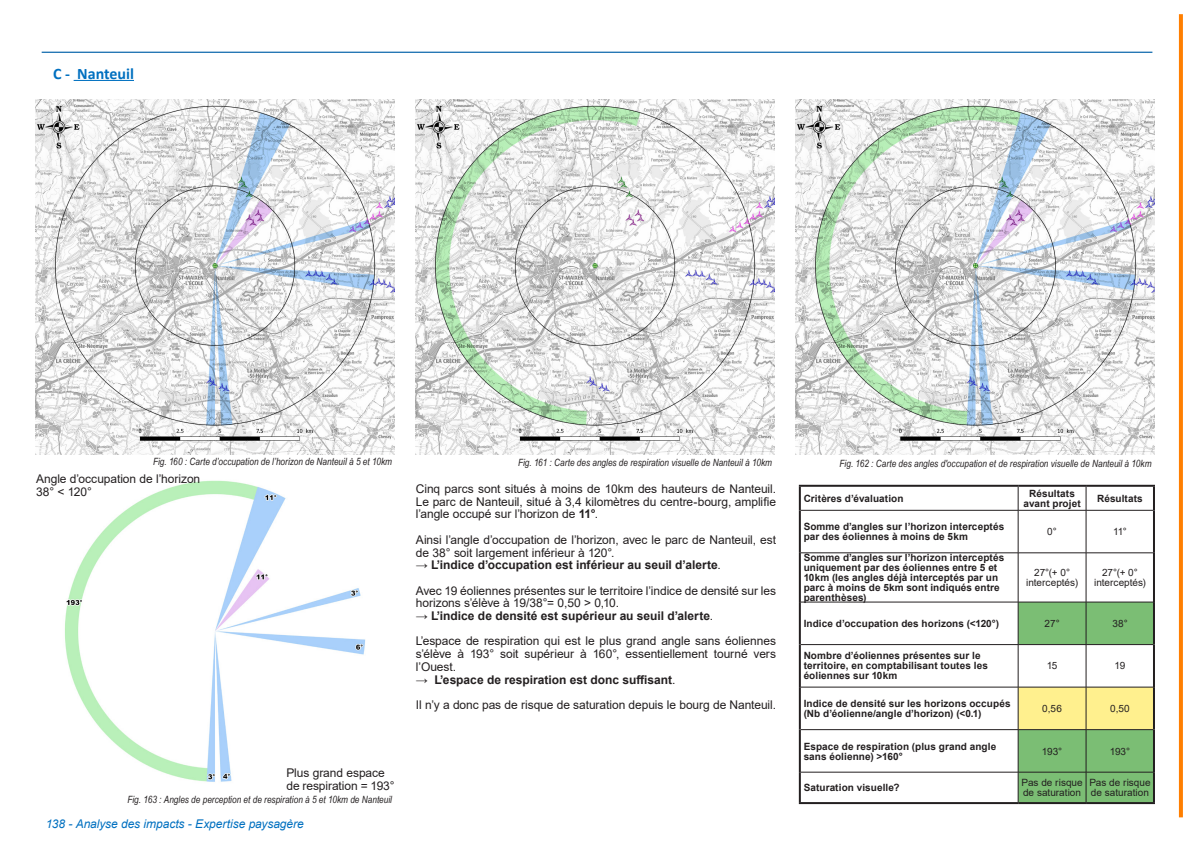
<style>
.page{position:relative;width:1191px;height:842px;background:#fff}
.page>*{position:absolute;margin:0;border:0;box-sizing:border-box;transform-origin:0 0}
.t1{font:700 16px "Calibri";color:#0070c0}
.corps_de_texte{font:12px/12.7px "Arial";letter-spacing:-.005em;color:#231f20;text-align:justify}
.corps_de_texte-2{font:700 12px "Arial";color:#231f20}
.t2{font:italic 12px "Arial";letter-spacing:-.005em;color:#0070c0}
.corps_de_texte-3{font:700 10px/10px "Arial";letter-spacing:.01em;color:#231f20}
.t3{font:italic 10px "Arial Narrow";letter-spacing:.005em;color:#231f20}
.corps_de_texte-4{font:10px/10px "Arial";color:#231f20;text-align:center}
.s1{font-weight:700}
.s2{font-weight:400}
</style>
<div class="page">
<hr style="left:42px;top:52px;width:1110px;height:1px;background:#0060a8">
<img style="left:36px;top:99px;width:359px;height:356px">
<img style="left:65px;top:480px;width:301px;height:302px">
<img style="left:416px;top:99px;width:359px;height:356px">
<img style="left:795px;top:99px;width:360px;height:356px">
<img style="left:36px;top:106px;width:48px;height:48px">
<img style="left:416px;top:103px;width:48px;height:51px">
<img style="left:795px;top:103px;width:49px;height:51px">
<svg style="left:1019px;top:603px;width:134px;height:199px"></svg>
<svg style="left:1018px;top:487px;width:1px;height:23px"></svg>
<svg style="left:1085px;top:487px;width:1px;height:23px"></svg>
<hr style="left:801px;top:510px;width:217px;height:1px;background:#231f20">
<hr style="left:1018px;top:510px;width:68px;height:1px;background:#231f20">
<hr style="left:1018px;top:510px;width:1px;height:43px;background:#231f20">
<hr style="left:1086px;top:510px;width:67px;height:1px;background:#231f20">
<hr style="left:801px;top:553px;width:217px;height:1px;background:#231f20">
<hr style="left:1018px;top:553px;width:68px;height:1px;background:#231f20">
<hr style="left:1018px;top:553px;width:1px;height:49px;background:#231f20">
<hr style="left:1086px;top:553px;width:67px;height:1px;background:#231f20">
<hr style="left:801px;top:602px;width:217px;height:1px;background:#231f20">
<hr style="left:801px;top:644px;width:217px;height:1px;background:#231f20">
<hr style="left:1018px;top:645px;width:1px;height:42px;background:#231f20">
<hr style="left:801px;top:687px;width:217px;height:1px;background:#231f20">
<hr style="left:801px;top:729px;width:217px;height:1px;background:#231f20">
<hr style="left:801px;top:772px;width:217px;height:1px;background:#231f20">
<hr style="left:1085px;top:510px;width:1px;height:43px;background:#231f20">
<hr style="left:1085px;top:553px;width:1px;height:49px;background:#231f20">
<hr style="left:1085px;top:645px;width:1px;height:42px;background:#231f20">
<hr style="left:1018px;top:687px;width:68px;height:1px;background:#231f20">
<hr style="left:1018px;top:687px;width:1px;height:42px;background:#231f20">
<hr style="left:1086px;top:687px;width:67px;height:1px;background:#231f20">
<hr style="left:1085px;top:687px;width:1px;height:42px;background:#231f20">
<hr style="left:1018px;top:772px;width:1px;height:30px;background:#231f20">
<hr style="left:1085px;top:772px;width:1px;height:30px;background:#231f20">
<hr style="left:1018px;top:602px;width:68px;height:1px;background:#231f20">
<hr style="left:1018px;top:602px;width:1px;height:42px;background:#231f20">
<hr style="left:1018px;top:644px;width:68px;height:1px;background:#231f20">
<hr style="left:1086px;top:602px;width:67px;height:1px;background:#231f20">
<hr style="left:1085px;top:602px;width:1px;height:42px;background:#231f20">
<hr style="left:1086px;top:644px;width:67px;height:1px;background:#231f20">
<hr style="left:799px;top:485px;width:219px;height:2px;background:#231f20">
<hr style="left:799px;top:487px;width:2px;height:23px;background:#231f20">
<hr style="left:1018px;top:485px;width:68px;height:2px;background:#231f20">
<hr style="left:1086px;top:485px;width:69px;height:2px;background:#231f20">
<hr style="left:1153px;top:487px;width:2px;height:23px;background:#231f20">
<hr style="left:799px;top:510px;width:2px;height:43px;background:#231f20">
<hr style="left:1153px;top:510px;width:2px;height:43px;background:#231f20">
<hr style="left:799px;top:553px;width:2px;height:49px;background:#231f20">
<hr style="left:1153px;top:553px;width:2px;height:49px;background:#231f20">
<hr style="left:799px;top:602px;width:2px;height:43px;background:#231f20">
<hr style="left:1153px;top:602px;width:2px;height:43px;background:#231f20">
<hr style="left:799px;top:645px;width:2px;height:42px;background:#231f20">
<hr style="left:1153px;top:645px;width:2px;height:42px;background:#231f20">
<hr style="left:799px;top:687px;width:2px;height:43px;background:#231f20">
<hr style="left:1153px;top:687px;width:2px;height:43px;background:#231f20">
<hr style="left:799px;top:730px;width:2px;height:42px;background:#231f20">
<hr style="left:799px;top:772px;width:2px;height:30px;background:#231f20">
<hr style="left:1153px;top:772px;width:2px;height:30px;background:#231f20">
<hr style="left:799px;top:802px;width:219px;height:2px;background:#231f20">
<hr style="left:1018px;top:802px;width:68px;height:2px;background:#231f20">
<hr style="left:1086px;top:802px;width:69px;height:2px;background:#231f20">
<hr style="left:1018px;top:730px;width:1px;height:42px;background:#231f20">
<hr style="left:1018px;top:729px;width:68px;height:1px;background:#231f20">
<hr style="left:1086px;top:729px;width:67px;height:1px;background:#231f20">
<hr style="left:1153px;top:730px;width:2px;height:42px;background:#231f20">
<hr style="left:1018px;top:772px;width:68px;height:1px;background:#231f20">
<hr style="left:1086px;top:772px;width:67px;height:1px;background:#231f20">
<hr style="left:1085px;top:730px;width:1px;height:42px;background:#231f20">
<hr style="left:74px;top:80px;width:60px;height:1px;background:#0070c0">
<svg style="left:1178px;top:14px;width:4px;height:803px;fill:#ff7f00"></svg>
<p class="t1" style="left:53px;top:62px;width:82px">C - Nanteuil</p>
<p class="t3" style="left:153px;top:455px;width:240px">Fig. 160 : Carte d’occupation de l’horizon de Nanteuil à 5 et 10km</p>
<p class="t3" style="left:518px;top:456px;width:255px">Fig. 161 : Carte des angles de respiration visuelle de Nanteuil à 10km</p>
<p class="t3" style="left:839px;top:457px;width:313px">Fig. 162 : Carte des angles d'occupation et de respiration visuelle de Nanteuil à 10km</p>
<p class="corps_de_texte" style="left:36px;top:472px;width:166px">Angle d’occupation de l’horizon</p>
<p class="corps_de_texte" style="left:36px;top:485px;width:57px">38° &lt; 120°</p>
<p class="corps_de_texte" style="left:416px;top:482px;width:361px">Cinq parcs sont situés à moins de 10km des hauteurs de Nanteuil.<br>Le parc de Nanteuil, situé à 3,4 kilomètres du centre-bourg, amplifie l’angle occupé sur l’horizon de <span class="s1">11°</span>.</p>
<p class="corps_de_texte" style="left:416px;top:533px;width:362px">Ainsi l’angle d’occupation de l’horizon, avec le parc de Nanteuil, est de 38° soit largement inférieur à 120°.</p>
<p class="corps_de_texte-2" style="left:416px;top:557px;width:306px">→ L’indice d’occupation est inférieur au seuil d’alerte<span class="s2">.</span></p>
<p class="corps_de_texte" style="left:416px;top:584px;width:361px">Avec 19 éoliennes présentes sur le territoire l’indice de densité sur les horizons s’élève à 19/38°= 0,50 &gt; 0,10.</p>
<p class="corps_de_texte-2" style="left:416px;top:607px;width:299px">→ L’indice de densité est supérieur au seuil d’alerte<span class="s2">.</span></p>
<p class="corps_de_texte" style="left:416px;top:635px;width:362px">L’espace de respiration qui est le plus grand angle sans éoliennes s’élève à 193° soit supérieur à 160°, essentiellement tourné vers l’Ouest.</p>
<p class="corps_de_texte-2" style="left:416px;top:671px;width:261px">→ L’espace de respiration est donc suffisant<span class="s2">.</span></p>
<p class="corps_de_texte" style="left:416px;top:698px;width:362px">Il n’y a donc pas de risque de saturation depuis le bourg de Nanteuil.</p>
<p class="corps_de_texte" style="left:286px;top:766px;width:100px">Plus grand espace</p>
<p class="corps_de_texte" style="left:286px;top:779px;width:110px">de respiration = 193°</p>
<p class="t3" style="left:127px;top:792px;width:266px">Fig. 163 : Angles de perception et de respiration à 5 et 10km de Nanteuil</p>
<p class="t2" style="left:46px;top:816px;width:260px">138 - Analyse des impacts - Expertise paysagère</p>
<p class="corps_de_texte-3" style="left:803px;top:493px;width:101px">Critères d’évaluation</p>
<p class="corps_de_texte-3" style="left:1023px;top:488px;width:59px;text-align:center">Résultats avant projet</p>
<p class="corps_de_texte-3" style="left:1097px;top:493px;width:47px">Résultats</p>
<p class="corps_de_texte-3" style="left:803px;top:522px;width:202px">Somme d’angles sur l’horizon interceptés par des éoliennes à moins de 5km</p>
<p class="corps_de_texte-4" style="left:1047px;top:527px;width:11px">0°</p>
<p class="corps_de_texte-4" style="left:1113px;top:527px;width:15px">11°</p>
<p class="corps_de_texte-3" style="left:803px;top:553px;width:202px">Somme d’angles sur l’horizon interceptés uniquement par des éoliennes entre 5 et 10km (les angles déjà interceptés par un parc à moins de 5km sont indiqués entre parenthèses)</p>
<p class="corps_de_texte-4" style="left:1026px;top:567px;width:53px">27°(+ 0° interceptés)</p>
<p class="corps_de_texte-4" style="left:1094px;top:567px;width:53px">27°(+ 0° interceptés)</p>
<p class="corps_de_texte-3" style="left:803px;top:618px;width:197px">Indice d’occupation des horizons (&lt;120°)</p>
<p class="corps_de_texte-4" style="left:1044px;top:618px;width:17px">27°</p>
<p class="corps_de_texte-4" style="left:1112px;top:618px;width:17px">38°</p>
<p class="corps_de_texte-3" style="left:803px;top:651px;width:186px">Nombre d’éoliennes présentes sur le territoire, en comptabilisant toutes les éoliennes sur 10km</p>
<p class="corps_de_texte-4" style="left:1046px;top:661px;width:12px">15</p>
<p class="corps_de_texte-4" style="left:1114px;top:661px;width:12px">19</p>
<p class="corps_de_texte-3" style="left:803px;top:699px;width:208px">Indice de densité sur les horizons occupés (Nb d’éolienne/angle d’horizon) (&lt;0.1)</p>
<p class="corps_de_texte-4" style="left:1042px;top:703px;width:21px">0,56</p>
<p class="corps_de_texte-4" style="left:1110px;top:703px;width:21px">0,50</p>
<p class="corps_de_texte-3" style="left:803px;top:741px;width:194px">Espace de respiration (plus grand angle sans éolienne) &gt;160°</p>
<p class="corps_de_texte-4" style="left:1042px;top:746px;width:22px">193°</p>
<p class="corps_de_texte-4" style="left:1109px;top:746px;width:22px">193°</p>
<p class="corps_de_texte-3" style="left:803px;top:783px;width:97px">Saturation visuelle?</p>
<p class="corps_de_texte-4" style="left:1021px;top:778px;width:63px;text-align:left">Pas de risque de saturation</p>
<p class="corps_de_texte-4" style="left:1089px;top:778px;width:63px;text-align:left">Pas de risque de saturation</p>
</div>
